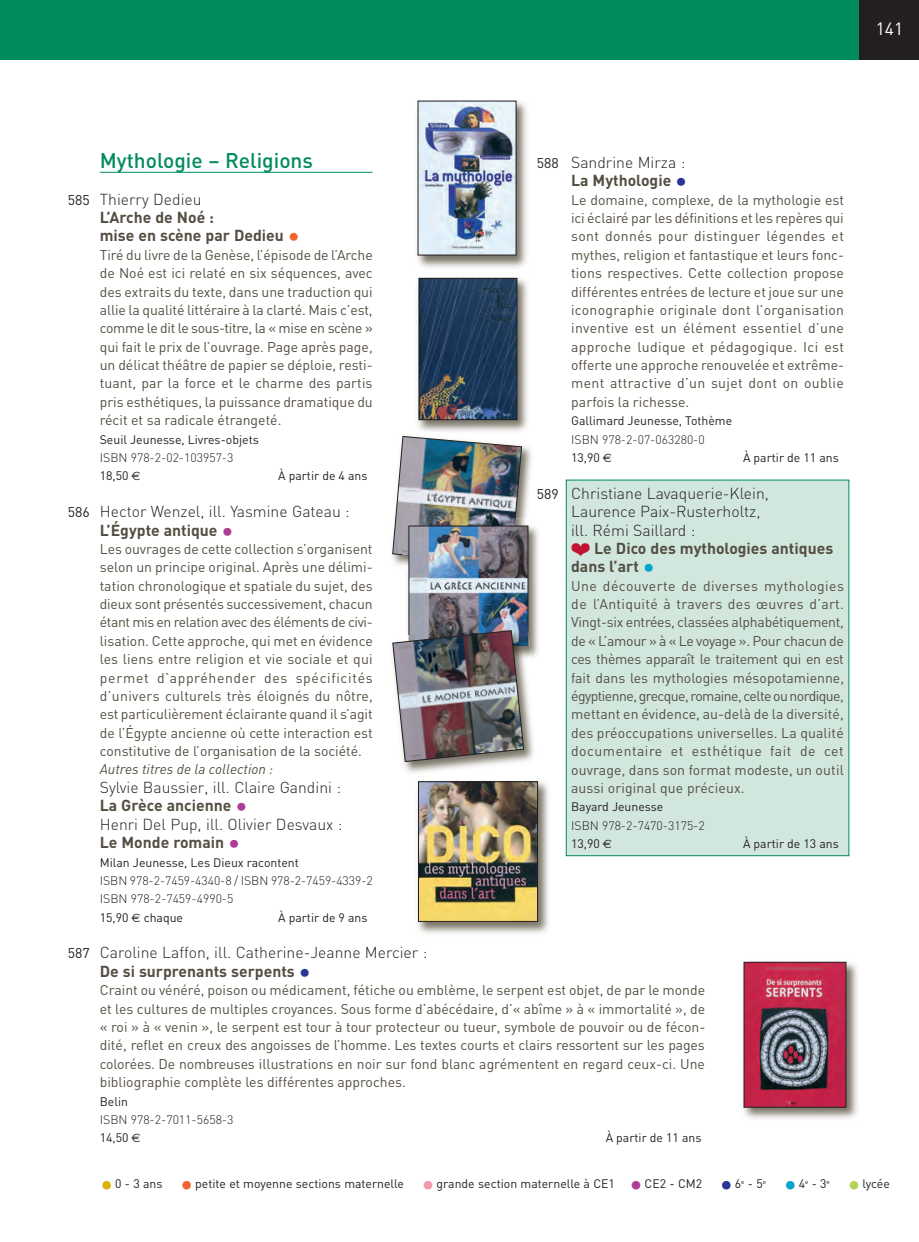
<style>
.page{position:relative;width:919px;height:1242px;background:#fff}
.page>*{position:absolute;margin:0;border:0;box-sizing:border-box;transform-origin:0 0}
.t1{font:500 21px "DIN";color:#008c5d}
.t2{font:17.5px "DIN";color:#fff}
.t3{font:300 15.75px/18.4px "DIN";color:#231f20}
.t4{font:700 15.75px/18.4px "DIN";color:#534e41}
.t5{font:14px/18.4px "DIN";color:#534e41;text-align:justify}
.t6{font:14px "DIN";color:#231f20}
.t7{font:12.25px/18.4px "DIN";color:#231f20}
.t8{font:300 12.25px/18.4px "DIN";color:#231f20}
.s1{font-weight:300;color:#231f20}
.s2{font-size:24.5px;color:#f2642f}
.s3{font-weight:300}
.s4{font-family:"Euro Sans";font-size:12.08px}
.s5{font-weight:700;color:#534e41}
.s6{font-weight:700;font-size:24.5px;color:#af3d96}
.s7{font-style:italic}
.s8{font-weight:400}
.s9{font-family:"Euro Sans";font-weight:400;font-size:12.08px}
.s10{font-weight:700;font-size:24.5px;color:#293695}
.s11{color:#c01432}
.s12{font-size:24.5px;color:#00a6cd}
.s13{font-size:26.25px;color:#ddb008}
.s14{font-size:26.25px;color:#f2642f}
.s15{font-size:26.25px;color:#f298aa}
.s16{font-size:26.25px;color:#af3d96}
.s17{font-size:26.25px;color:#293695}
.s18{font-size:26.25px;color:#00a6cd}
.s19{font-size:26.25px;color:#b2d454}
</style>
<div class="page">
<div style="left:566px;top:480px;width:283px;height:375px;background:#d1e6dd"></div>
<hr style="left:100px;top:172px;width:273px;height:1px;background:#008c5d">
<div style="left:859px;top:0;width:60px;height:60px;background:#231f20"></div>
<div style="left:1px;top:0;width:858px;height:60px;background:#008c5d"></div>
<img style="left:417px;top:100px;width:111px;height:329px">
<img style="left:420px;top:103px;width:94px;height:150px">
<img style="left:417px;top:271px;width:111px;height:1px">
<img style="left:421px;top:280px;width:94px;height:138px">
<div style="left:419px;top:278px;width:98px;height:142px;border:1px solid #231f20"></div>
<img style="left:397px;top:429px;width:135px;height:137px">
<img style="left:412px;top:430px;width:84px;height:6px">
<img style="left:392px;top:436px;width:130px;height:128px">
<img style="left:407px;top:582px;width:132px;height:53px">
<img style="left:533px;top:527px;width:6px;height:55px">
<img style="left:402px;top:518px;width:131px;height:64px">
<img style="left:402px;top:518px;width:113px;height:46px">
<img style="left:411px;top:528px;width:115px;height:94px">
<div style="left:409px;top:526px;width:119px;height:120px;border:1px solid #231f20"></div>
<img style="left:392px;top:635px;width:147px;height:138px">
<img style="left:407px;top:629px;width:125px;height:35px">
<img style="left:409px;top:622px;width:119px;height:24px">
<img style="left:393px;top:630px;width:131px;height:131px">
<img style="left:417px;top:781px;width:132px;height:153px">
<img style="left:420px;top:783px;width:116px;height:136px">
<div style="left:418px;top:781px;width:120px;height:140px;border:1px solid #231f20"></div>
<img style="left:743px;top:961px;width:115px;height:158px">
<img style="left:746px;top:964px;width:98px;height:141px">
<hr style="left:0;top:0;width:1px;height:60px;background:#008c5d">
<p class="t2" style="left:876px;top:19px;width:29px">141</p>
<p class="t6" style="left:68px;top:191px;width:23px">585</p>
<p class="t6" style="left:68px;top:504px;width:23px">586</p>
<p class="t6" style="left:68px;top:945px;width:23px">587</p>
<p class="t1" style="left:100px;top:148px;width:215px">Mythologie – Religions</p>
<p class="t4" style="left:100px;top:190px;width:202px"><span class="s1">Thierry Dedieu<br></span>L’Arche de Noé :<br>mise en scène par Dedieu <span class="s2">•</span></p>
<p class="t5" style="left:100px;top:246px;width:275px">Tiré du livre de la Genèse, l’épisode de l’Arche de Noé est ici relaté en six séquences, avec des extraits du texte, dans une traduction qui allie la qualité littéraire à la clarté. Mais c’est, comme le dit le sous-titre, la « mise en scène » qui fait le prix de l’ouvrage. Page après page, un délicat théâtre de papier se déploie, resti - tuant, par la force et le charme des partis pris esthétiques, la puissance dramatique du récit et sa radicale étrangeté.</p>
<p class="t7" style="left:100px;top:430px;width:161px">Seuil Jeunesse, Livres-objets<br><span class="s3">ISBN 978-2-02-103957-3<br></span>18,50 <span class="s4">€</span></p>
<p class="t7" style="left:278px;top:467px;width:91px">À partir de 4 ans</p>
<p class="t3" style="left:100px;top:502px;width:252px">Hector Wenzel, ill. Yasmine Gateau :<br><span class="s5">L’Égypte antique</span> <span class="s6">•</span></p>
<p class="t5" style="left:100px;top:540px;width:274px;text-align:left">Les ouvrages de cette collection s’organisent selon un principe original. Après une délimi&shy;tation chronologique et spatiale du sujet, des dieux sont présentés successivement, chacun étant mis en relation avec des éléments de civi - lisation. Cette approche, qui met en évidence les liens entre religion et vie sociale et qui permet d’appréhender des spécificités d’univers culturels très éloignés du nôtre, est particulièrement éclairante quand il s’agit de l’Égypte ancienne où cette interaction est constitutive de l’organisation de la société.<br><span class="s7">Autres titres de la collection :</span></p>
<p class="t3" style="left:100px;top:778px;width:244px">Sylvie Baussier, ill. Claire Gandini :<br><span class="s5">La Grèce ancienne</span> <span class="s6">•<br></span>Henri Del Pup, ill. Olivier Desvaux :<br><span class="s5">Le Monde romain</span> <span class="s6">•</span></p>
<p class="t8" style="left:100px;top:853px;width:274px"><span class="s8">Milan Jeunesse, Les Dieux racontent<br></span>ISBN 978-2-7459-4340-8 / ISBN 978-2-7459-4339-2<br>ISBN 978-2-7459-4990-5<br><span class="s8">15,90</span> <span class="s9">€</span> <span class="s8">chaque</span></p>
<p class="t7" style="left:278px;top:908px;width:91px">À partir de 9 ans</p>
<p class="t6" style="left:537px;top:155px;width:23px">588</p>
<p class="t6" style="left:537px;top:485px;width:23px">589</p>
<p class="t3" style="left:571px;top:153px;width:118px">Sandrine Mirza :<br><span class="s5">La Mythologie</span> <span class="s10">•</span></p>
<p class="t5" style="left:571px;top:190px;width:274px">Le domaine, complexe, de la mythologie est ici éclairé par les définitions et les repères qui sont donnés pour distinguer légendes et mythes, religion et fantastique et leurs fonc&shy;tions respectives. Cette collection propose différentes entrées de lecture et joue sur une iconographie originale dont l’organisation inventive est un élément essentiel d’une approche ludique et pédagogique. Ici est offerte une approche renouvelée et extrême&shy;ment attractive d’un sujet dont on oublie parfois la richesse.</p>
<p class="t7" style="left:571px;top:412px;width:163px">Gallimard Jeunesse, Tothème<br><span class="s3">ISBN 978-2-07-063280-0<br></span>13,90 <span class="s4">€</span></p>
<p class="t7" style="left:743px;top:448px;width:97px">À partir de 11 ans</p>
<p class="t3" style="left:571px;top:484px;width:199px">Christiane Lavaquerie-Klein,<br>Laurence Paix-Rusterholtz, ill. Rémi Saillard :</p>
<p class="t4" style="left:571px;top:539px;width:264px"><span class="s11">▪</span> Le Dico des mythologies antiques dans l’art <span class="s12">•</span></p>
<p class="t5" style="left:571px;top:576px;width:274px">Une découverte de diverses mythologies de l’Antiquité à travers des œuvres d’art.<br>Vingt-six entrées, classées alphabétiquement, de « L’amour » à « Le voyage ». Pour chacun de ces thèmes apparaît le traitement qui en est fait dans les mythologies mésopotamienne, égyptienne, grecque, romaine, celte ou nordique, mettant en évidence, au-delà de la diversité, des préoccupations universelles. La qualité documentaire et esthétique fait de cet ouvrage, dans son format modeste, un outil aussi original que précieux.</p>
<p class="t8" style="left:571px;top:797px;width:135px"><span class="s8">Bayard Jeunesse<br></span>ISBN 978-2-7470-3175-2<br><span class="s8">13,90</span> <span class="s9">€</span></p>
<p class="t7" style="left:743px;top:834px;width:97px">À partir de 13 ans</p>
<p class="t3" style="left:100px;top:943px;width:329px">Caroline Laffon, ill. Catherine-Jeanne Mercier :<br><span class="s5">De si surprenants serpents</span> <span class="s10">•</span></p>
<p class="t5" style="left:100px;top:981px;width:607px">Craint ou vénéré, poison ou médicament, fétiche ou emblème, le serpent est objet, de par le monde et les cultures de multiples croyances. Sous forme d’abécédaire, d’« abîme » à « immortalité », de « roi » à « venin », le serpent est tour à tour protecteur ou tueur, symbole de pouvoir ou de fécon&shy;dité, reflet en creux des angoisses de l’homme. Les textes courts et clairs ressortent sur les pages colorées. De nombreuses illustrations en noir sur fond blanc agrémentent en regard ceux-ci. Une bibliographie complète les différentes approches.</p>
<p class="t8" style="left:100px;top:1091px;width:135px"><span class="s8">Belin<br></span>ISBN 978-2-7011-5658-3<br><span class="s8">14,50</span> <span class="s9">€</span></p>
<p class="t7" style="left:606px;top:1128px;width:97px">À partir de 11 ans</p>
<p class="t7" style="left:100px;top:1174px;width:668px"><span class="s13">•</span>0 - 3 ans <span class="s14">•</span>petite et moyenne sections maternelle <span class="s15">•</span>grande section maternelle à CE1 <span class="s16">•</span>CE2 - CM2 <span class="s17">•</span>6<sup>e</sup> - 5<sup>e</sup></p>
<p class="t7" style="left:783px;top:1174px;width:48px"><span class="s18">•</span>4<sup>e</sup> - 3<sup>e</sup></p>
<p class="t7" style="left:847px;top:1174px;width:44px"><span class="s19">•</span>lycée</p>
</div>
